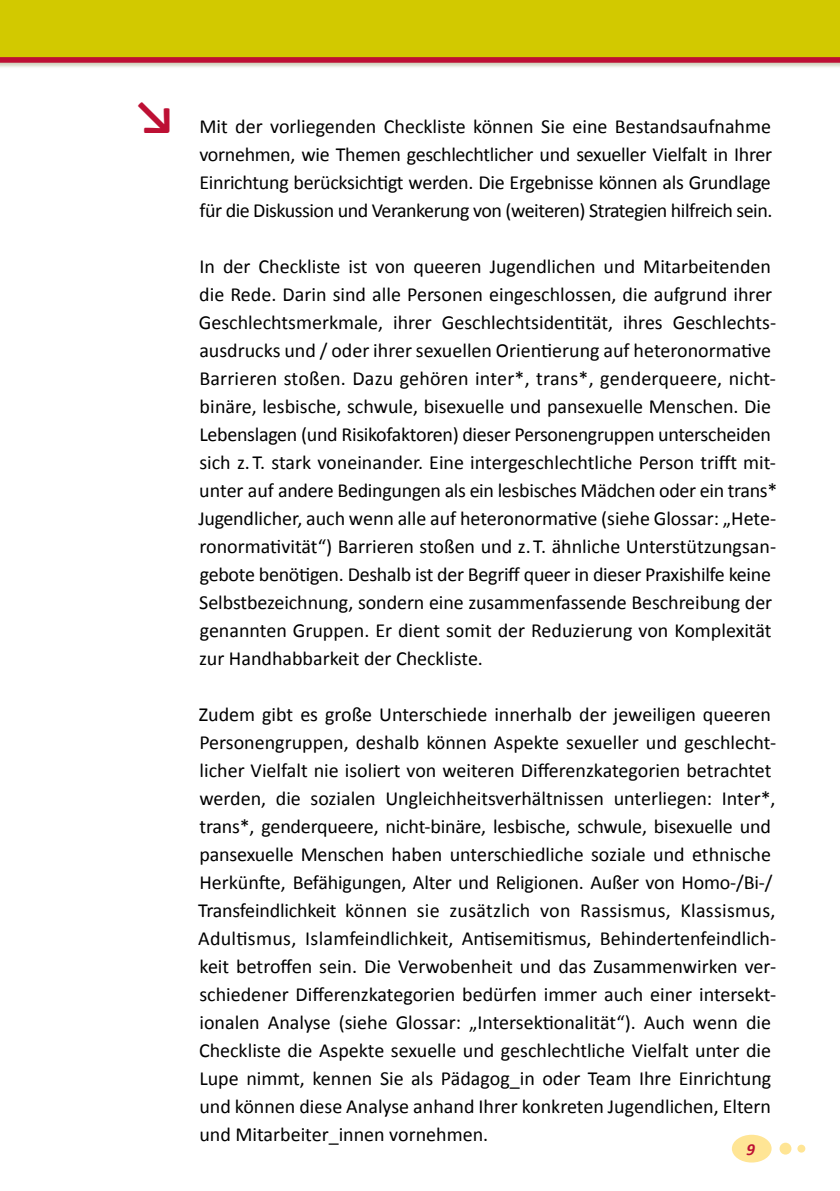
<style>
.page{position:relative;width:840px;height:1191px;background:#fff}
.page>*{position:absolute;margin:0;border:0;box-sizing:border-box;transform-origin:0 0}
.t1{font:700 48px "Calibri";color:#bd1034}
.t2{font:20px/28px "Calibri";color:#000}
.t3{font:italic 700 16.8px "Calibri";color:#bd1034}
</style>
<div class="page">
<svg style="left:0;top:0;width:839px;height:68px;background:#d1bb14"></svg>
<div style="left:731px;top:1134px;width:40px;height:28px;background:#ffe595;border-radius:50%"></div>
<div style="left:779px;top:1142px;width:12px;height:12px;background:#ffe595;border-radius:50%"></div>
<div style="left:797px;top:1144px;width:7px;height:8px;background:#ffe595;border-radius:50%"></div>
<h1 class="t1" style="left:135px;top:87px;width:42px">↘</h1>
<p class="t2" style="left:199px;top:111px;width:574px;text-align:justify">Mit der vorliegenden Checkliste können Sie eine Bestandsaufnahme vornehmen, wie Themen geschlechtlicher und sexueller Vielfalt in Ihrer Einrichtung berücksichtigt werden. Die Ergebnisse können als Grundlage für die Diskussion und Verankerung von (weiteren) Strategien hilfreich sein.</p>
<p class="t2" style="left:198px;top:251px;width:580px">In der Checkliste ist von queeren Jugendlichen und Mitarbeitenden die Rede. Darin sind alle Personen eingeschlossen, die aufgrund ihrer Geschlechtsmerkmale, ihrer Geschlechtsidentität, ihres Geschlechts&shy;ausdrucks und / oder ihrer sexuellen Orientierung auf heteronormative Barrieren stoßen. Dazu gehören inter*, trans*, genderqueere, nicht&shy;binäre, lesbische, schwule, bisexuelle und pansexuelle Menschen. Die Lebenslagen (und Risikofaktoren) dieser Personengruppen unterscheiden sich z. T. stark voneinander. Eine intergeschlechtliche Person trifft mit&shy;unter auf andere Bedingungen als ein lesbisches Mädchen oder ein trans* Jugendlicher, auch wenn alle auf heteronormative (siehe Glossar: „Hete&shy;ronormativität“) Barrieren stoßen und z. T. ähnliche Unterstützungsan&shy;gebote benötigen. Deshalb ist der Begriff queer in dieser Praxishilfe keine Selbstbezeichnung, sondern eine zusammenfassende Beschreibung der genannten Gruppen. Er dient somit der Reduzierung von Komplexität zur Handhabbarkeit der Checkliste.</p>
<p class="t2" style="left:198px;top:699px;width:579px">Zudem gibt es große Unterschiede innerhalb der jeweiligen queeren Personengruppen, deshalb können Aspekte sexueller und geschlecht&shy;licher Vielfalt nie isoliert von weiteren Differenzkategorien betrachtet werden, die sozialen Ungleichheitsverhältnissen unterliegen: Inter*, trans*, genderqueere, nicht-binäre, lesbische, schwule, bisexuelle und pansexuelle Menschen haben unterschiedliche soziale und ethnische Herkünfte, Befähigungen, Alter und Religionen. Außer von Homo-/Bi-/ Transfeindlichkeit können sie zusätzlich von Rassismus, Klassismus, Adultismus, Islamfeindlichkeit, Antisemitismus, Behindertenfeindlich&shy;keit betroffen sein. Die Verwobenheit und das Zusammenwirken ver&shy;schiedener Differenzkategorien bedürfen immer auch einer intersekt&shy;ionalen Analyse (siehe Glossar: „Intersektionalität“). Auch wenn die Checkliste die Aspekte sexuelle und geschlechtliche Vielfalt unter die Lupe nimmt, kennen Sie als Pädagog_in oder Team Ihre Einrichtung und können diese Analyse anhand Ihrer konkreten Jugendlichen, Eltern und Mitarbeiter_innen vornehmen.</p>
<p class="t3" style="left:746px;top:1139px;width:10px">9</p>
</div>
